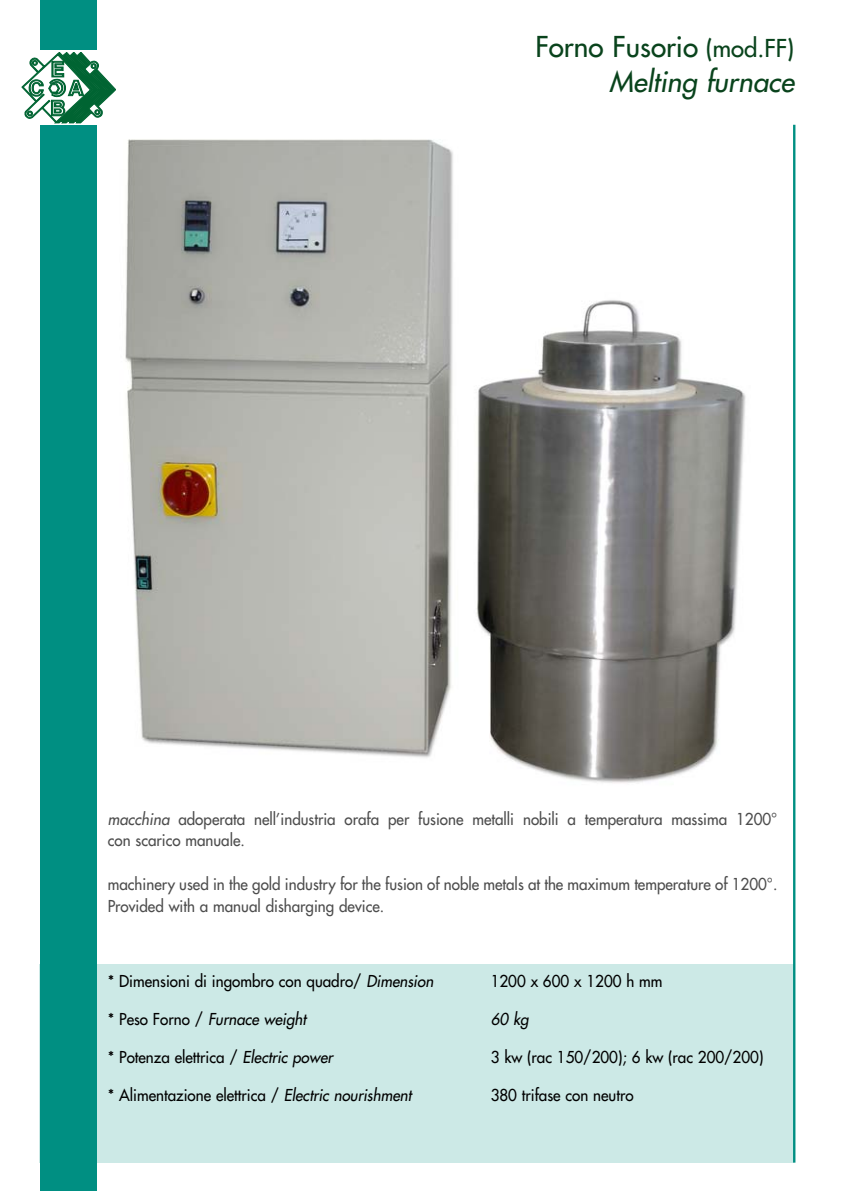
<style>
.page{position:relative;width:851px;height:1191px;background:#fff}
.page>*{position:absolute;margin:0;border:0;box-sizing:border-box;transform-origin:0 0}
.t1{font:italic 28px/34.2px "Futura";color:#09431c;text-align:right}
.t2{font:16px/21.8px "Futura";color:#4d4d4d;scale:.95 1}
.t3{font:16px "Futura";color:#000;scale:.95 1}
.t4{font:italic 16px "Futura";color:#000;scale:.95 1}
.s1{font-style:normal}
.s2{font-style:normal;font-size:24px}
.s3{font-style:italic}
</style>
<div class="page">
<div style="left:40px;top:964px;width:754px;height:198px;background:#cce9e6"></div>
<img style="left:125px;top:139px;width:621px;height:644px">
<div style="left:40px;top:0;width:56px;height:1191px;background:#008f82"></div>
<div style="left:11px;top:50px;width:114px;height:75px;background:#fff"></div>
<svg style="left:22px;top:52px;width:94px;height:71px"></svg>
<hr style="left:793px;top:125px;width:2px;height:1037px;background:#008f82">
<h1 class="t1" style="left:535px;top:32px;width:260px"><span class="s1">Forno Fusorio</span> <span class="s2">(mod.FF)<br></span>Melting furnace</h1>
<p class="t2" style="left:108px;top:809px;width:706px"><span class="s3">macchina</span> adoperata nell’industria orafa per fusione metalli nobili a temperatura massima 1200° con scarico manuale.</p>
<p class="t2" style="left:108px;top:874px;width:706px">machinery used in the gold industry for the fusion of noble metals at the maximum temperature of 1200°.<br>Provided with a manual disharging device.</p>
<p class="t3" style="left:108px;top:972px;width:344px">* Dimensioni di ingombro con quadro/ <span class="s3">Dimension</span></p>
<p class="t3" style="left:490px;top:972px;width:182px">1200 x 600 x 1200 h mm</p>
<p class="t4" style="left:108px;top:1010px;width:210px"><span class="s1">* Peso Forno /</span> Furnace weight</p>
<p class="t4" style="left:490px;top:1010px;width:41px">60 kg</p>
<p class="t3" style="left:108px;top:1048px;width:238px">* Potenza elettrica / <span class="s3">Electric power</span></p>
<p class="t3" style="left:490px;top:1048px;width:288px">3 kw (rac 150/200); 6 kw (rac 200/200)</p>
<p class="t3" style="left:108px;top:1086px;width:321px">* Alimentazione elettrica / <span class="s3">Electric nourishment</span></p>
<p class="t3" style="left:490px;top:1086px;width:152px">380 trifase con neutro</p>
</div>
